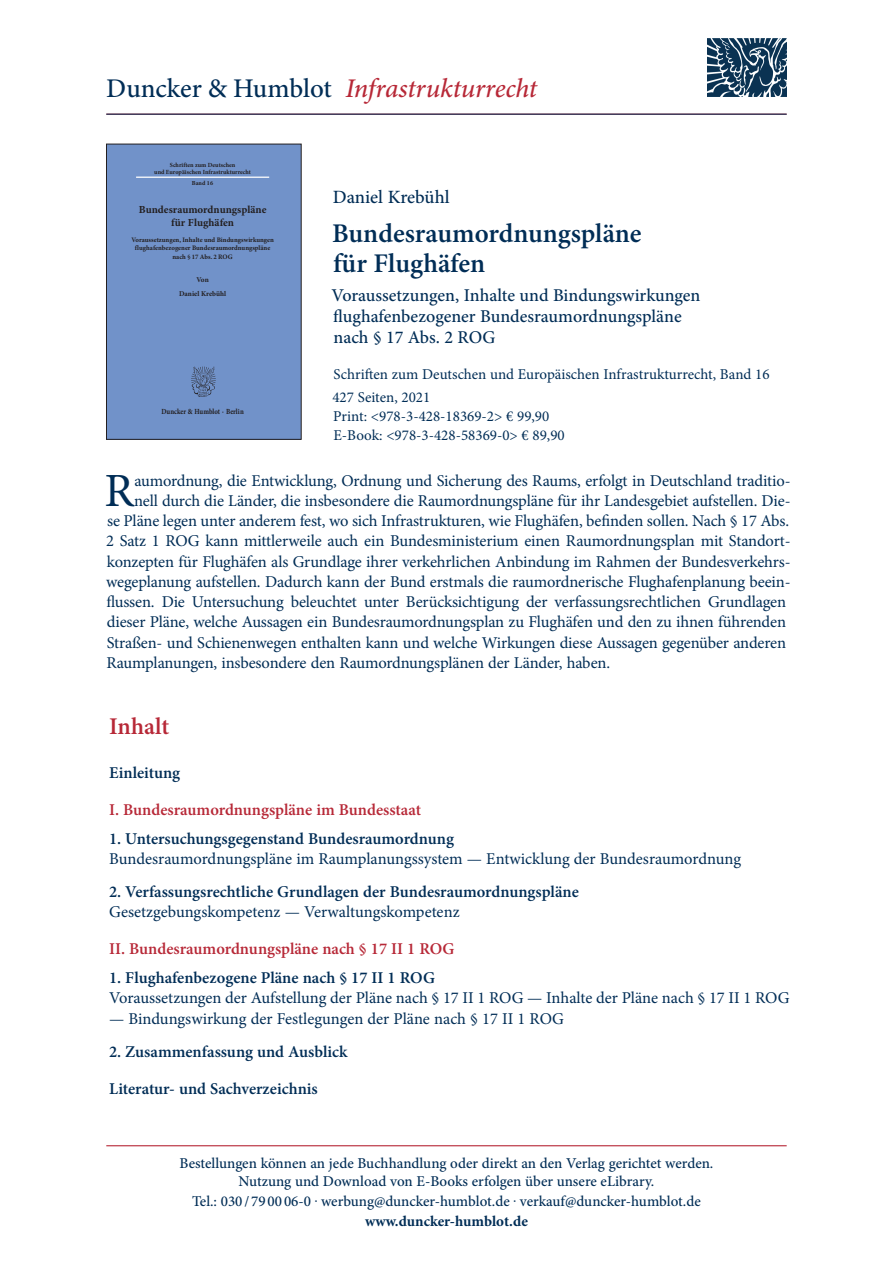
<style>
.page{position:relative;width:893px;height:1263px;background:#fff}
.page>*{position:absolute;margin:0;border:0;box-sizing:border-box;transform-origin:0 0}
.t1{font:47.7px "Minion Pro";color:#002d56}
.t2{font:600 27px/30px "Minion Pro";color:#002d56}
.t3{font:italic 500 27px "Minion Pro";letter-spacing:-.005em;color:#b72837}
.t4{font:600 24px "Minion Pro";color:#b72837}
.t5{font:500 18.75px "Minion Pro";letter-spacing:-.005em;color:#002d56}
.t6{font:500 18px/21px "Minion Pro";color:#002d56}
.t7{font:16.5px "Minion Pro";letter-spacing:-.01em;color:#002d56}
.t8{font:600 16.5px "Minion Pro";color:#002d56}
.t9{font:600 16.5px "Minion Pro";color:#b72837}
.t10{font:500 15px/18px "Minion Pro";color:#002d56;text-align:center}
.t11{font:15px/23px "Minion Pro";color:#002d56}
.t12{font:700 15px "Minion Pro";color:#002d56}
.t13{font:700 10.8px/12.5px "Minion Pro";color:#231f20;text-align:center}
.t14{font:700 7.8px "Minion Pro";letter-spacing:-.005em;color:#231f20;scale:.86 1}
.t15{font:700 7.35px/14.1px "Minion Pro";letter-spacing:-.005em;color:#231f20;text-align:center}
.t16{font:700 6.9px/8.6px "Minion Pro";color:#231f20;text-align:center}
.t17{font:700 6.3px/7.2px "Minion Pro";color:#231f20;text-align:center}
.t18{font:700 6.15px "Minion Pro";color:#231f20}
.s1{font-style:normal;color:#002d56}
</style>
<div class="page">
<hr style="left:106px;top:1145px;width:681px;height:1px;background:#b72837">
<div style="left:106px;top:144px;width:195px;height:295px;background:#7192c9"></div>
<hr style="left:136px;top:177px;width:133px;height:1px;background:#fff">
<img style="left:191px;top:366px;width:25px;height:31px">
<div style="left:106px;top:144px;width:195px;height:295px;border:1px solid #231f20"></div>
<img style="left:707px;top:38px;width:79px;height:59px">
<hr style="left:106px;top:114px;width:681px;height:1px;background:#002d56">
<h2 class="t3" style="left:106px;top:70px;width:433px"><span class="s1">Duncker &amp; Humblot</span> Infrastrukturrecht</h2>
<p class="t17" style="left:154px;top:161px;width:98px">Schriften zum Deutschen<br>und Europäischen Infrastrukturrecht</p>
<p class="t18" style="left:192px;top:179px;width:23px">Band 16</p>
<p class="t13" style="left:139px;top:203px;width:129px">Bundesraumordnungspläne für Flughäfen</p>
<p class="t16" style="left:131px;top:235px;width:144px">Voraussetzungen, Inhalte und Bindungswirkungen flughafenbezogener Bundesraumordnungspläne nach § 17 Abs. 2 ROG</p>
<p class="t15" style="left:179px;top:273px;width:49px">Von<br>Daniel Krebühl</p>
<p class="t14" style="left:161px;top:406px;width:97px">Duncker &amp; Humblot · Berlin</p>
<p class="t5" style="left:333px;top:185px;width:118px">Daniel Krebühl</p>
<h2 class="t2" style="left:332px;top:218px;width:311px">Bundesraumordnungspläne für Flughäfen</h2>
<p class="t6" style="left:331px;top:285px;width:370px">Voraussetzungen, Inhalte und Bindungswirkungen flughafenbezogener Bundesraumordnungspläne nach § 17 Abs. 2 ROG</p>
<p class="t11" style="left:332px;top:363px;width:439px">Schriften zum Deutschen und Europäischen Infrastrukturrecht, Band 16<br>427 Seiten, 2021</p>
<p class="t11" style="left:333px;top:407px;width:233px;line-height:18.8px">Print: &lt;978-3-428-18369-2&gt; € 99,90<br>E-Book: &lt;978-3-428-58369-0&gt; € 89,90</p>
<h1 class="t1" style="left:105px;top:459px;width:31px">R</h1>
<p class="t7" style="left:134px;top:469px;width:658px">aumordnung, die Entwicklung, Ordnung und Sicherung des Raums, erfolgt in Deutschland traditio-</p>
<p class="t7" style="left:134px;top:489px;width:658px">nell durch die Länder, die insbesondere die Raumordnungspläne für ihr Landesgebiet aufstellen. Die-</p>
<p class="t7" style="left:107px;top:510px;width:684px">se Pläne legen unter anderem fest, wo sich Infrastrukturen, wie Flughäfen, befinden sollen. Nach § 17 Abs.</p>
<p class="t7" style="left:106px;top:530px;width:686px">2 Satz 1 ROG kann mittlerweile auch ein Bundesministerium einen Raumordnungsplan mit Standort-</p>
<p class="t7" style="left:107px;top:550px;width:685px">konzepten für Flughäfen als Grundlage ihrer verkehrlichen Anbindung im Rahmen der Bundesverkehrs-</p>
<p class="t7" style="left:106px;top:570px;width:686px">wegeplanung aufstellen. Dadurch kann der Bund erstmals die raumordnerische Flughafenplanung beein-</p>
<p class="t7" style="left:106px;top:591px;width:681px">flussen. Die Untersuchung beleuchtet unter Berücksichtigung der verfassungsrechtlichen Grundlagen</p>
<p class="t7" style="left:107px;top:611px;width:681px">dieser Pläne, welche Aussagen ein Bundesraumordnungsplan zu Flughäfen und den zu ihnen führenden</p>
<p class="t7" style="left:107px;top:631px;width:681px">Straßen- und Schienenwegen enthalten kann und welche Wirkungen diese Aussagen gegenüber anderen</p>
<p class="t7" style="left:106px;top:651px;width:505px">Raumplanungen, insbesondere den Raumordnungsplänen der Länder, haben.</p>
<h3 class="t4" style="left:109px;top:710px;width:62px">Inhalt</h3>
<p class="t8" style="left:109px;top:761px;width:72px">Einleitung</p>
<p class="t9" style="left:109px;top:798px;width:313px">I. Bundesraumordnungspläne im Bundesstaat</p>
<p class="t8" style="left:109px;top:827px;width:346px">1. Untersuchungsgegenstand Bundesraumordnung</p>
<p class="t7" style="left:109px;top:847px;width:633px">Bundesraumordnungspläne im Raumplanungssystem — Entwicklung der Bundesraumordnung</p>
<p class="t8" style="left:109px;top:880px;width:471px">2. Verfassungsrechtliche Grundlagen der Bundesraumordnungspläne</p>
<p class="t7" style="left:109px;top:901px;width:352px">Gesetzgebungskompetenz — Verwaltungskompetenz</p>
<p class="t9" style="left:109px;top:938px;width:347px">II. Bundesraumordnungspläne nach § 17 II 1 ROG</p>
<p class="t8" style="left:109px;top:966px;width:327px">1. Flughafenbezogene Pläne nach § 17 II 1 ROG</p>
<p class="t7" style="left:109px;top:987px;width:682px">Voraussetzungen der Aufstellung der Pläne nach § 17 II 1 ROG — Inhalte der Pläne nach § 17 II 1 ROG</p>
<p class="t7" style="left:109px;top:1007px;width:456px">— Bindungswirkung der Festlegungen der Pläne nach § 17 II 1 ROG</p>
<p class="t8" style="left:109px;top:1040px;width:240px">2. Zusammenfassung und Ausblick</p>
<p class="t8" style="left:109px;top:1077px;width:210px">Literatur- und Sachverzeichnis</p>
<p class="t10" style="left:179px;top:1154px;width:535px">Bestellungen können an jede Buchhandlung oder direkt an den Verlag gerichtet werden.<br>Nutzung und Download von E-Books erfolgen über unsere eLibrary.</p>
<p class="t10" style="left:192px;top:1192px;width:510px">Tel.: 030 / 79 00 06-0 . werbung@duncker-humblot.de . verkauf@duncker-humblot.de</p>
<p class="t12" style="left:365px;top:1210px;width:164px">www.duncker-humblot.de</p>
</div>
